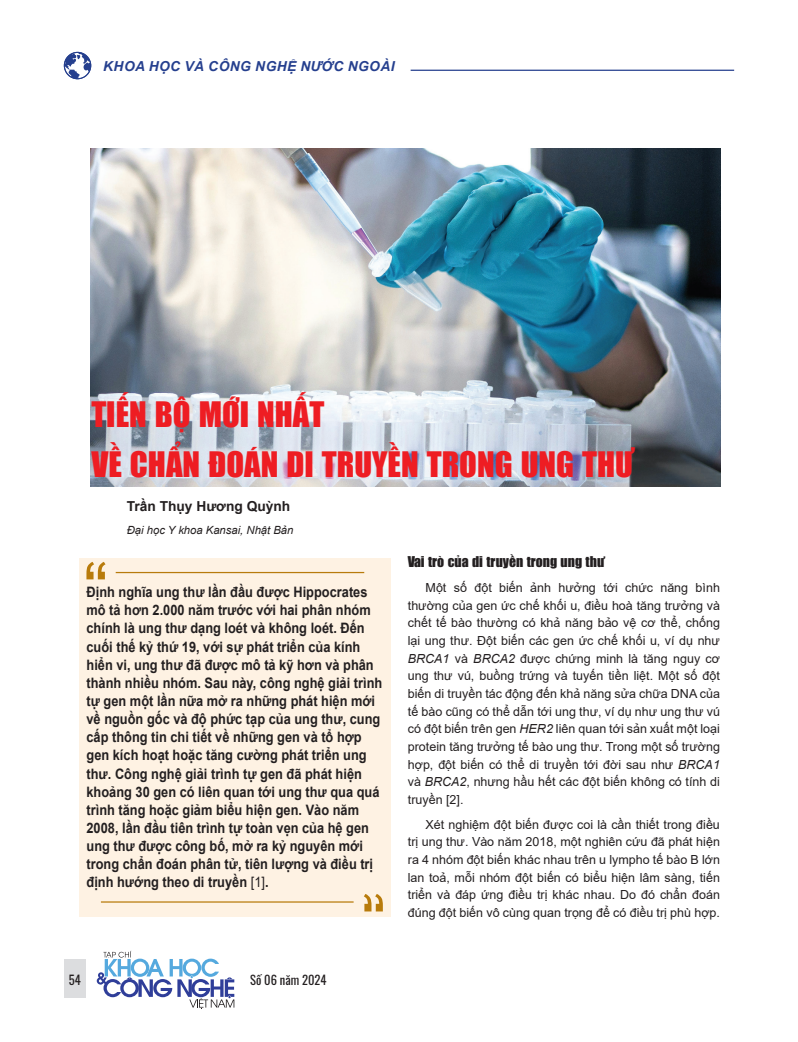
<style>
.page{position:relative;width:798px;height:1042px;background:#fff}
.page>*{position:absolute;margin:0;border:0;box-sizing:border-box;transform-origin:0 0}
.t1{font:32.5px/50px "UTM Impact";color:#ee1d23}
.t2{font:700 14.38px/18.1px "Arial";color:#231f20;scale:.89 1}
.t3{font:13.75px "UTM Impact";color:#231f20}
.t4{font:italic 700 13.75px "Arial";letter-spacing:.035em;color:#253f8e}
.t5{font:700 13.75px "Arial";color:#231f20}
.t6{font:12.5px/17.6px "Arial";color:#231f20;text-align:justify}
.t7{font:12.5px "Oswald";color:#231f20}
.t8{font:italic 11.25px "Arial";color:#231f20}
.s1{font-weight:400}
.s2{font-style:italic}
</style>
<div class="page">
<hr style="left:410px;top:70px;width:323px;height:1px;background:#253f8e">
<svg style="left:64px;top:52px;width:27px;height:27px"></svg>
<div style="left:64px;top:958px;width:22px;height:39px;background:#dcdddf"></div>
<svg style="left:97px;top:951px;width:137px;height:58px"></svg>
<img style="left:90px;top:149px;width:630px;height:337px">
<div style="left:79px;top:558px;width:312px;height:358px;background:#fef2e3"></div>
<hr style="left:101px;top:901px;width:252px;height:1px;background:#b87b0b">
<svg style="left:86px;top:562px;width:19px;height:17px"></svg>
<hr style="left:116px;top:572px;width:248px;height:1px;background:#b87b0b">
<svg style="left:364px;top:894px;width:18px;height:17px"></svg>
<p class="t4" style="left:103px;top:57px;width:293px">KHOA HỌC VÀ CÔNG NGHỆ NƯỚC NGOÀI</p>
<h1 class="t1" style="left:91px;top:387px;width:543px">TIẾN BỘ MỚI NHẤT<br>VỀ CHẨN ĐOÁN DI TRUYỀN TRONG UNG THƯ</h1>
<p class="t5" style="left:127px;top:496px;width:165px">Trần Thụy Hương Quỳnh</p>
<p class="t8" style="left:127px;top:523px;width:168px">Đại học Y khoa Kansai, Nhật Bản</p>
<p class="t2" style="left:86px;top:583px;width:334px">Định nghĩa ung thư lần đầu được Hippocrates mô tả hơn 2.000 năm trước với hai phân nhóm chính là ung thư dạng loét và không loét. Đến cuối thế kỷ thứ 19, với sự phát triển của kính hiển vi, ung thư đã được mô tả kỹ hơn và phân thành nhiều nhóm. Sau này, công nghệ giải trình tự gen một lần nữa mở ra những phát hiện mới về nguồn gốc và độ phức tạp của ung thư, cung cấp thông tin chi tiết về những gen và tổ hợp gen kích hoạt hoặc tăng cường phát triển ung thư. Công nghệ giải trình tự gen đã phát hiện khoảng 30 gen có liên quan tới ung thư qua quá trình tăng hoặc giảm biểu hiện gen. Vào năm 2008, lần đầu tiên trình tự toàn vẹn của hệ gen ung thư được công bố, mở ra kỷ nguyên mới trong chẩn đoán phân tử, tiên lượng và điều trị định hướng theo di truyền <span class="s1">[1]</span>.</p>
<p class="t7" style="left:69px;top:968px;width:13px">54</p>
<p class="t7" style="left:250px;top:968px;width:78px">Số 06 năm 2024</p>
<p class="t3" style="left:407px;top:552px;width:198px">Vai trò của di truyền trong ung thư</p>
<p class="t6" style="left:407px;top:579px;width:313px;text-indent:18px">Một số đột biến ảnh hưởng tới chức năng bình thường của gen ức chế khối u, điều hoà tăng trưởng và chết tế bào thường có khả năng bảo vệ cơ thể, chống lại ung thư. Đột biến các gen ức chế khối u, ví dụ như <span class="s2">BRCA1</span> và <span class="s2">BRCA2</span> được chứng minh là tăng nguy cơ ung thư vú, buồng trứng và tuyến tiền liệt. Một số đột biến di truyền tác động đến khả năng sửa chữa DNA của tế bào cũng có thể dẫn tới ung thư, ví dụ như ung thư vú có đột biến trên gen <span class="s2">HER2</span> liên quan tới sản xuất một loại protein tăng trưởng tế bào ung thư. Trong một số trường hợp, đột biến có thể di truyền tới đời sau như <span class="s2">BRCA1 </span>và <span class="s2">BRCA2</span>, nhưng hầu hết các đột biến không có tính di truyền [2].</p>
<p class="t6" style="left:407px;top:815px;width:313px;text-indent:18px">Xét nghiệm đột biến được coi là cần thiết trong điều trị ung thư. Vào năm 2018, một nghiên cứu đã phát hiện ra 4 nhóm đột biến khác nhau trên u lympho tế bào B lớn lan toả, mỗi nhóm đột biến có biểu hiện lâm sàng, tiến triển và đáp ứng điều trị khác nhau. Do đó chẩn đoán đúng đột biến vô cùng quan trọng để có điều trị phù hợp.</p>
</div>
